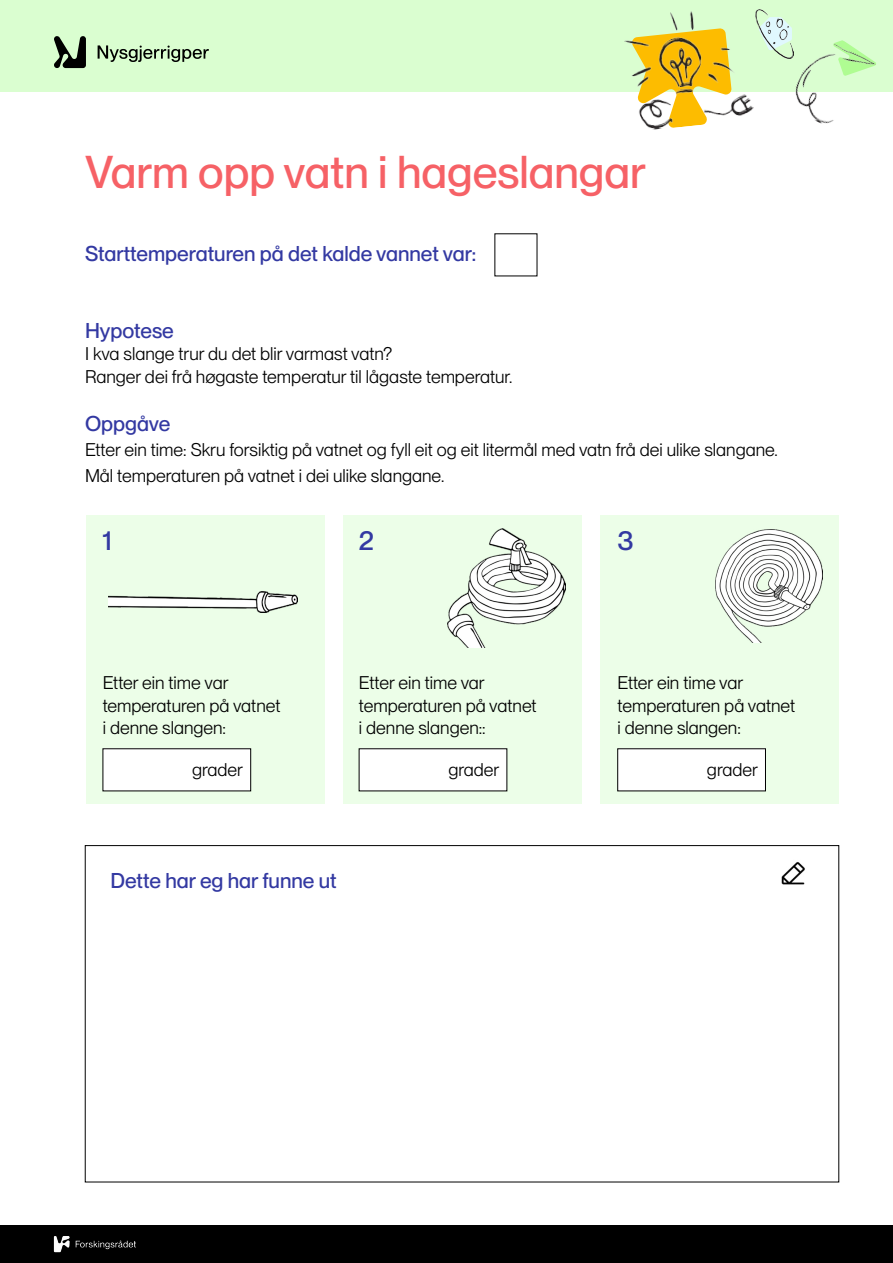
<style>
.page{position:relative;width:893px;height:1263px;background:#fff}
.page>*{position:absolute;margin:0;border:0;box-sizing:border-box;transform-origin:0 0}
.Tittel{font:500 45px "PP Neue Montreal";color:#f66166}
.Mellomtittel_1{font:500 27px "PP Neue Montreal";color:#3339a2}
.Mellomtittel_1-2{font:500 21px "PP Neue Montreal";color:#3339a2}
.Brødtekst{font:18px/22.5px "PP Neue Montreal";color:#000}
</style>
<div class="page">
<div style="left:0;top:0;width:893px;height:91px;background:#dafed0"></div>
<div style="left:0;top:1225px;width:893px;height:38px;background:#000"></div>
<img style="left:622px;top:11px;width:133px;height:119px">
<img style="left:756px;top:10px;width:36px;height:49px">
<img style="left:786px;top:37px;width:90px;height:87px">
<svg style="left:98px;top:45px;width:111px;height:17px"></svg>
<svg style="left:54px;top:36px;width:32px;height:32px"></svg>
<img style="left:53px;top:1236px;width:83px;height:16px">
<div style="left:86px;top:515px;width:239px;height:289px;background:#ecfee8"></div>
<div style="left:103px;top:749px;width:148px;height:42px;background:#fff"></div>
<img style="left:108px;top:591px;width:190px;height:22px">
<div style="left:343px;top:515px;width:239px;height:289px;background:#ecfee8"></div>
<div style="left:359px;top:749px;width:148px;height:42px;background:#fff"></div>
<img style="left:447px;top:529px;width:118px;height:119px">
<div style="left:600px;top:515px;width:239px;height:289px;background:#ecfee8"></div>
<div style="left:618px;top:749px;width:147px;height:42px;background:#fff"></div>
<img style="left:715px;top:529px;width:108px;height:113px">
<img style="left:781px;top:862px;width:24px;height:23px">
<h1 class="Tittel" style="left:85px;top:145px;width:562px">Varm opp vatn i hageslangar</h1>
<h2 class="Mellomtittel_1-2" style="left:85px;top:242px;width:392px">Starttemperaturen på det kalde vannet var:</h2>
<h2 class="Mellomtittel_1-2" style="left:85px;top:318px;width:90px">Hypotese</h2>
<p class="Brødtekst" style="left:85px;top:343px;width:309px">I kva slange trur du det blir varmast vatn?</p>
<p class="Brødtekst" style="left:85px;top:365px;width:429px">Ranger dei frå høgaste temperatur til lågaste temperatur.</p>
<h2 class="Mellomtittel_1-2" style="left:85px;top:411px;width:87px">Oppgåve</h2>
<p class="Brødtekst" style="left:85px;top:437px;width:694px;line-height:25.5px">Etter ein time: Skru forsiktig på vatnet og fyll eit og eit litermål med vatn frå dei ulike slangane.<br>Mål temperaturen på vatnet i dei ulike slangane.</p>
<h2 class="Mellomtittel_1" style="left:103px;top:524px;width:11px">1</h2>
<h2 class="Mellomtittel_1" style="left:359px;top:524px;width:17px">2</h2>
<p class="Brødtekst" style="left:103px;top:671px;width:179px">Etter ein time var temperaturen på vatnet i denne slangen:</p>
<p class="Brødtekst" style="left:192px;top:758px;width:52px">grader</p>
<p class="Brødtekst" style="left:359px;top:671px;width:179px">Etter ein time var temperaturen på vatnet i denne slangen::</p>
<p class="Brødtekst" style="left:448px;top:758px;width:52px">grader</p>
<h2 class="Mellomtittel_1-2" style="left:111px;top:868px;width:228px">Dette har eg har funne ut</h2>
<h2 class="Mellomtittel_1" style="left:617px;top:524px;width:18px">3</h2>
<p class="Brødtekst" style="left:617px;top:671px;width:179px">Etter ein time var temperaturen på vatnet i denne slangen:</p>
<p class="Brødtekst" style="left:707px;top:758px;width:52px">grader</p>
</div>
